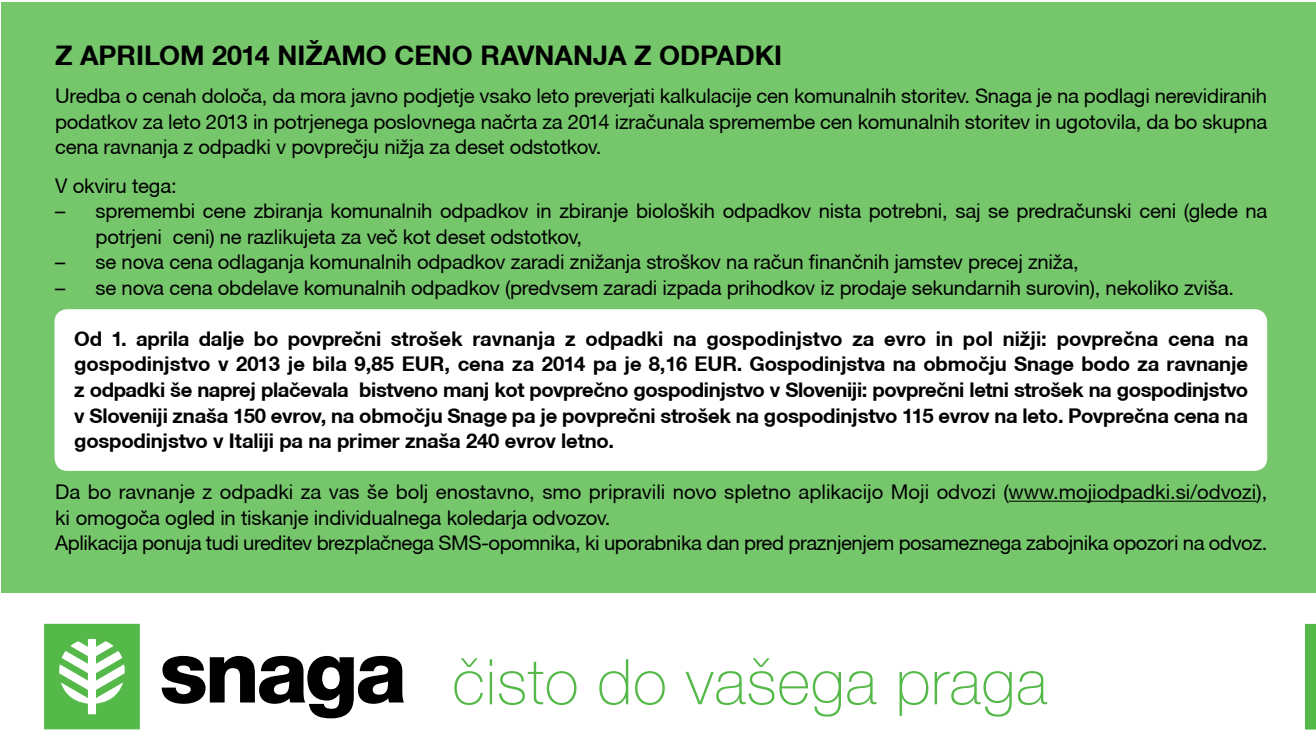
<style>
.page{position:relative;width:1316px;height:731px;background:#fff}
.page>*{position:absolute;margin:0;border:0;box-sizing:border-box;transform-origin:0 0}
.t1{font:100 63px "Helvetica Neue CE";letter-spacing:.01em;color:#54b948}
.t2{font:700 27px "Helvetica Neue CE";color:#000}
.t3{font:20.25px/25.7px "Helvetica Neue CE";letter-spacing:-.01em;color:#000}
.t4{font:700 20.25px/25.7px "Helvetica Neue CE";letter-spacing:-.01em;color:#000;text-align:justify}
</style>
<div class="page">
<div style="left:1px;top:2px;width:1314px;height:590px;background:#76c76c"></div>
<svg style="left:162px;top:656px;width:242px;height:62px"></svg>
<svg style="left:44px;top:624px;width:96px;height:105px"></svg>
<div style="left:1305px;top:624px;width:11px;height:105px;background:#54b948"></div>
<div style="left:55px;top:309px;width:1212px;height:162px;background:#fff;border-radius:13px"></div>
<hr style="left:1008px;top:501px;width:248px;height:1px;background:#000">
<p class="t2" style="left:55px;top:38px;width:728px">Z APRILOM 2014 NIŽAMO CENO RAVNANJA Z ODPADKI</p>
<p class="t3" style="left:55px;top:83px;width:1213px;text-align:justify">Uredba o cenah določa, da mora javno podjetje vsako leto preverjati kalkulacije cen komunalnih storitev. Snaga je na podlagi nerevidiranih podatkov za leto 2013 in potrjenega poslovnega načrta za 2014 izračunala spremembe cen komunalnih storitev in ugotovila, da bo skupna cena ravnanja z odpadki v povprečju nižja za deset odstotkov.</p>
<p class="t3" style="left:55px;top:173px;width:123px">V okviru tega:</p>
<p class="t3" style="left:96px;top:198px;width:1173px;text-indent:-40px">– spremembi cene zbiranja komunalnih odpadkov in zbiranje bioloških odpadkov nista potrebni, saj se predračunski ceni (glede na potrjeni ceni) ne razlikujeta za več kot deset odstotkov,</p>
<p class="t3" style="left:55px;top:249px;width:1025px">– se nova cena odlaganja komunalnih odpadkov zaradi znižanja stroškov na račun finančnih jamstev precej zniža,</p>
<p class="t3" style="left:55px;top:275px;width:1180px">– se nova cena obdelave komunalnih odpadkov (predvsem zaradi izpada prihodkov iz prodaje sekundarnih surovin), nekoliko zviša.</p>
<p class="t4" style="left:74px;top:326px;width:1175px">Od 1. aprila dalje bo povprečni strošek ravnanja z odpadki na gospodinjstvo za evro in pol nižji: povprečna cena na gospodinjstvo v 2013 je bila 9,85 EUR, cena za 2014 pa je 8,16 EUR. Gospodinjstva na območju Snage bodo za ravnanje z odpadki še naprej plačevala bistveno manj kot povprečno gospodinjstvo v Sloveniji: povprečni letni strošek na gospodinjstvo v Sloveniji znaša 150 evrov, na območju Snage pa je povprečni strošek na gospodinjstvo 115 evrov na leto. Povprečna cena na gospodinjstvo v Italiji pa na primer znaša 240 evrov letno.</p>
<p class="t3" style="left:55px;top:479px;width:1213px">Da bo ravnanje z odpadki za vas še bolj enostavno, smo pripravili novo spletno aplikacijo Moji odvozi (www.mojiodpadki.si/odvozi), ki omogoča ogled in tiskanje individualnega koledarja odvozov.</p>
<p class="t3" style="left:55px;top:530px;width:1213px">Aplikacija ponuja tudi ureditev brezplačnega SMS-opomnika, ki uporabnika dan pred praznjenjem posameznega zabojnika opozori na odvoz.</p>
<p class="t1" style="left:452px;top:645px;width:596px">čisto do vašega praga</p>
</div>
